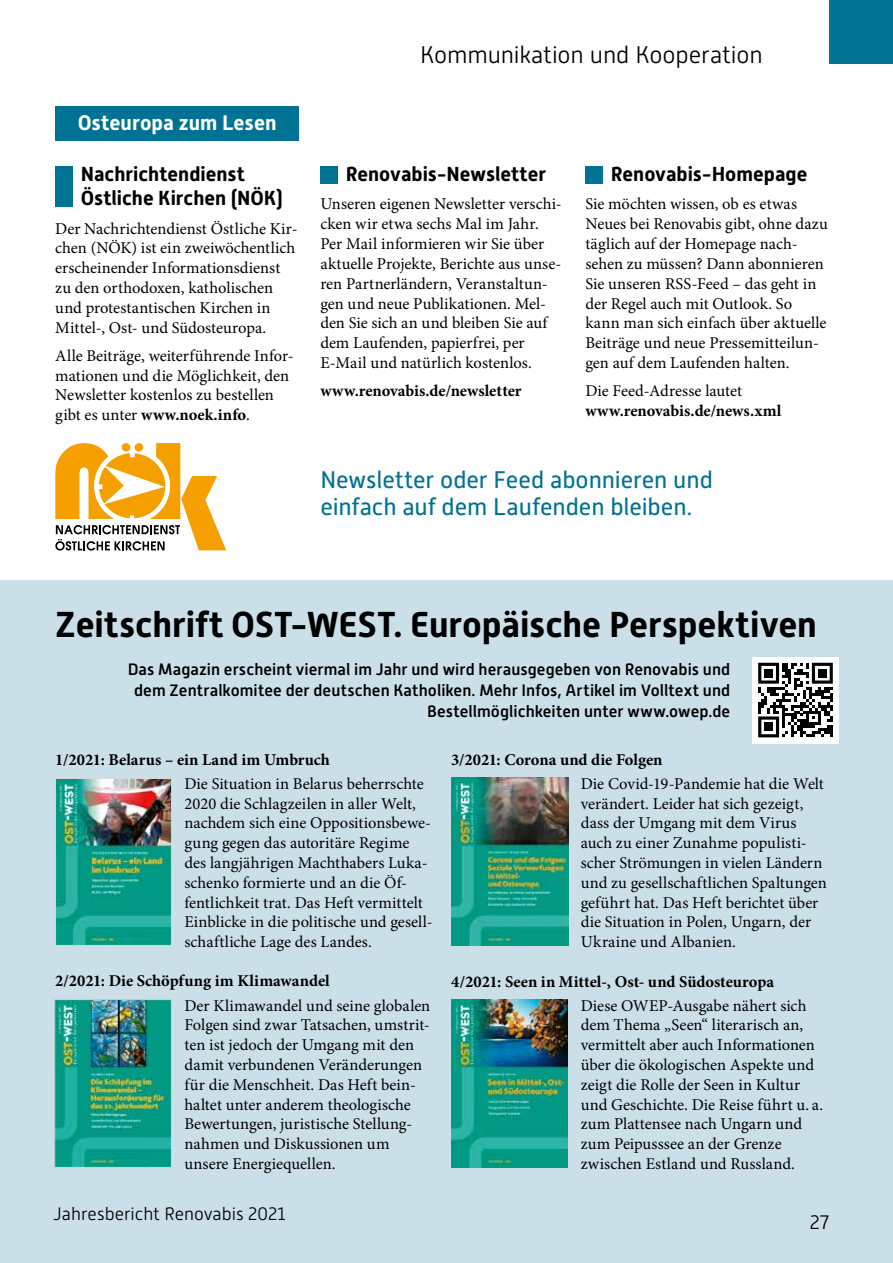
<style>
.page{position:relative;width:893px;height:1263px;background:#fff}
.page>*{position:absolute;margin:0;border:0;box-sizing:border-box;transform-origin:0 0}
.t1{font:700 36px "Alwyn New";color:#000}
.t2{font:24px/27px "Alwyn New";letter-spacing:-.005em;color:#007293}
.t3{font:300 24px "Alwyn New";letter-spacing:-.005em;color:#000}
.t4{font:700 21px "Alwyn New";color:#fff}
.t5{font:700 20.25px/24px "Alwyn New";color:#000}
.t6{font:300 19.5px "Alwyn New";color:#000}
.t7{font:300 18px "Alwyn New";color:#000}
.t8{font:16.5px/19.8px "Minion Pro";color:#000}
.t9{font:700 16.5px "Minion Pro";color:#000}
.t10{font:500 16.5px/21px "Alwyn New";letter-spacing:.005em;color:#000;text-align:right}
.s1{font-weight:700}
</style>
<div class="page">
<div style="left:829px;top:0;width:64px;height:64px;background:#007293"></div>
<div style="left:0;top:580px;width:893px;height:683px;background:#cbdfe9"></div>
<div style="left:55px;top:106px;width:244px;height:34px;background:#007293"></div>
<div style="left:320px;top:166px;width:18px;height:17px;background:#007293"></div>
<div style="left:55px;top:166px;width:18px;height:41px;background:#007293"></div>
<div style="left:585px;top:166px;width:18px;height:17px;background:#007293"></div>
<svg style="left:55px;top:443px;width:171px;height:107px"></svg>
<div style="left:752px;top:657px;width:87px;height:86px;background:#fff"></div>
<svg style="left:758px;top:663px;width:75px;height:74px"></svg>
<div style="left:764px;top:669px;width:9px;height:9px;background:#000"></div>
<div style="left:818px;top:669px;width:9px;height:9px;background:#000"></div>
<div style="left:764px;top:722px;width:9px;height:9px;background:#000"></div>
<img style="left:452px;top:778px;width:116px;height:167px">
<img style="left:451px;top:999px;width:117px;height:168px">
<img style="left:57px;top:780px;width:113px;height:164px">
<div style="left:55px;top:778px;width:117px;height:168px;border:1px solid #d9dada"></div>
<img style="left:56px;top:1001px;width:114px;height:165px">
<div style="left:54px;top:999px;width:118px;height:169px;border:1px solid #d9dada"></div>
<p class="t4" style="left:78px;top:110px;width:200px">Osteuropa zum Lesen</p>
<p class="t5" style="left:81px;top:162px;width:204px">Nachrichtendienst<br>Östliche Kirchen (NÖK)</p>
<p class="t8" style="left:55px;top:218px;width:244px">Der Nachrichtendienst Östliche Kir&shy;chen (NÖK) ist ein zweiwöchentlich erscheinender Informationsdienst zu den orthodoxen, katholischen und protestantischen Kirchen in Mittel-, Ost- und Südosteuropa.</p>
<p class="t8" style="left:55px;top:346px;width:240px">Alle Beiträge, weiterführende Infor&shy;mationen und die Möglichkeit, den Newsletter kostenlos zu bestellen gibt es unter <span class="s1">www.noek.info</span>.</p>
<h2 class="t3" style="left:420px;top:41px;width:344px">Kommunikation und Kooperation</h2>
<p class="t5" style="left:346px;top:162px;width:202px">Renovabis-Newsletter</p>
<p class="t8" style="left:320px;top:194px;width:243px">Unseren eigenen Newsletter verschi&shy;cken wir etwa sechs Mal im Jahr.<br>Per Mail informieren wir Sie über aktuelle Projekte, Berichte aus unse&shy;ren Partnerländern, Veranstaltun&shy;gen und neue Publikationen. Mel&shy;den Sie sich an und bleiben Sie auf dem Laufenden, papierfrei, per E-Mail und natürlich kostenlos.</p>
<p class="t9" style="left:320px;top:379px;width:203px">www.renovabis.de/newsletter</p>
<p class="t5" style="left:611px;top:162px;width:198px">Renovabis-Homepage</p>
<p class="t8" style="left:585px;top:194px;width:244px">Sie möchten wissen, ob es etwas<br>Neues bei Renovabis gibt, ohne dazu täglich auf der Homepage nach&shy;sehen zu müssen? Dann abonnieren<br>Sie unseren RSS-Feed – das geht in der Regel auch mit Outlook. So kann man sich einfach über aktuelle<br>Beiträge und neue Pressemitteilun&shy;gen auf dem Laufenden halten.</p>
<p class="t8" style="left:585px;top:381px;width:158px">Die Feed-Adresse lautet</p>
<p class="t9" style="left:585px;top:399px;width:198px">www.renovabis.de/news.xml</p>
<h2 class="t2" style="left:320px;top:466px;width:394px">Newsletter oder Feed abonnieren und einfach auf dem Laufenden bleiben.</h2>
<h1 class="t1" style="left:55px;top:604px;width:763px">Zeitschrift OST-WEST. Europäische Perspektiven</h1>
<p class="t10" style="left:128px;top:658px;width:604px">Das Magazin erscheint viermal im Jahr und wird herausgegeben von Renovabis und dem Zentralkomitee der deutschen Katholiken. Mehr Infos, Artikel im Volltext und<br>Bestellmöglichkeiten unter www.owep.de</p>
<p class="t9" style="left:55px;top:748px;width:276px">1/2021: Belarus – ein Land im Umbruch</p>
<p class="t8" style="left:184px;top:774px;width:250px">Die Situation in Belarus beherrschte 2020 die Schlagzeilen in aller Welt, nachdem sich eine Oppositionsbewe&shy;gung gegen das autoritäre Regime des langjährigen Machthabers Luka&shy;schenko formierte und an die Öf&shy;fentlichkeit trat. Das Heft vermittelt Einblicke in die politische und gesell&shy;schaftliche Lage des Landes.</p>
<p class="t9" style="left:55px;top:969px;width:276px">2/2021: Die Schöpfung im Klimawandel</p>
<p class="t8" style="left:184px;top:995px;width:247px">Der Klimawandel und seine globalen Folgen sind zwar Tatsachen, umstrit&shy;ten ist jedoch der Umgang mit den damit verbundenen Veränderungen für die Menschheit. Das Heft bein&shy;haltet unter anderem theologische Bewertungen, juristische Stellung&shy;nahmen und Diskussionen um unsere Energiequellen.</p>
<p class="t9" style="left:451px;top:748px;width:213px">3/2021: Corona und die Folgen</p>
<p class="t8" style="left:581px;top:774px;width:248px">Die Covid-19-Pandemie hat die Welt verändert. Leider hat sich gezeigt, dass der Umgang mit dem Virus auch zu einer Zunahme populisti&shy;scher Strömungen in vielen Ländern und zu gesellschaftlichen Spaltungen geführt hat. Das Heft berichtet über die Situation in Polen, Ungarn, der Ukraine und Albanien.</p>
<p class="t9" style="left:451px;top:969px;width:324px">4/2021: Seen in Mittel-, Ost- und Südosteuropa</p>
<p class="t8" style="left:581px;top:995px;width:244px">Diese OWEP-Ausgabe nähert sich dem Thema „Seen“ literarisch an, vermittelt aber auch Informationen über die ökologischen Aspekte und zeigt die Rolle der Seen in Kultur und Geschichte. Die Reise führt u. a. zum Plattensee nach Ungarn und zum Peipusssee an der Grenze zwischen Estland und Russland.</p>
<p class="t7" style="left:53px;top:1204px;width:234px">Jahresbericht Renovabis 2021</p>
<p class="t6" style="left:810px;top:1211px;width:21px">27</p>
</div>
